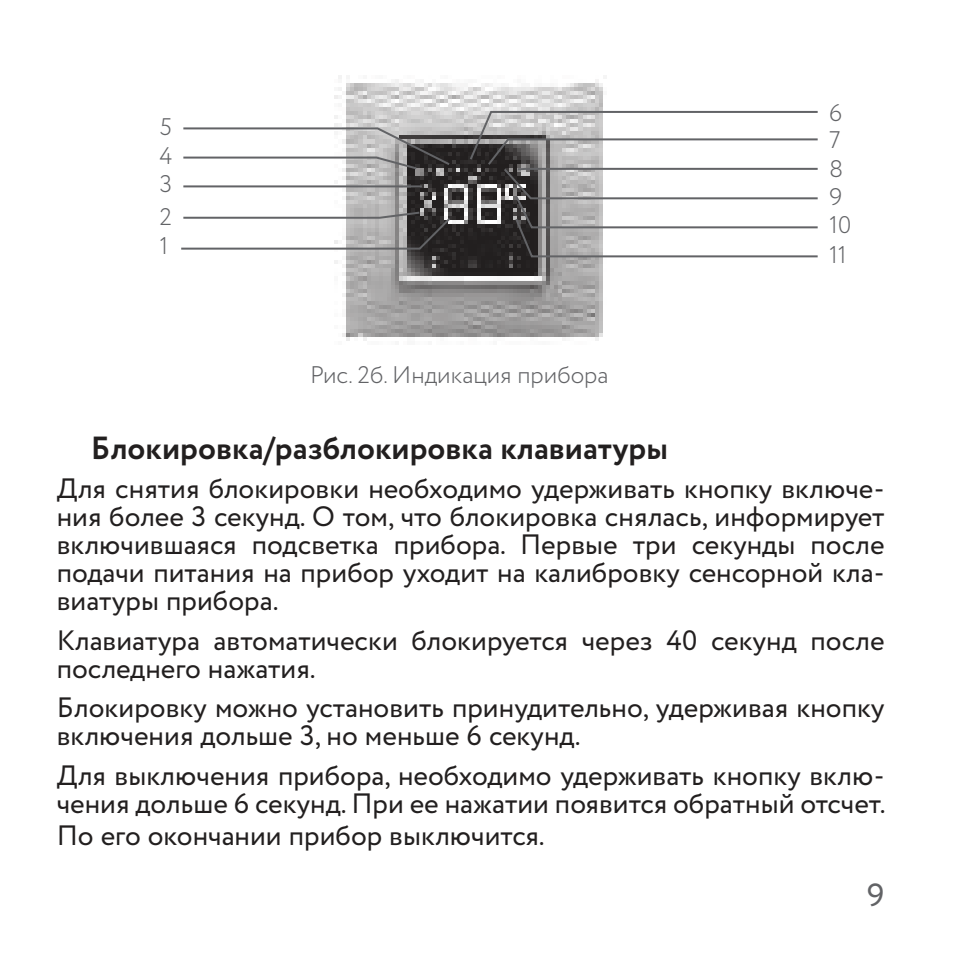
<style>
.page{position:relative;width:964px;height:964px;background:#fff}
.page>*{position:absolute;margin:0;border:0;box-sizing:border-box;transform-origin:0 0}
.t1{font:700 32px "Circe";color:#221f1f}
.t2{font:32px "Circe";color:#626366}
.t3{font:28px/28px "Circe";color:#221f1f}
.t4{font:300 24px/27.6px "Circe";color:#626366}
</style>
<div class="page">
<img style="left:334px;top:76px;width:269px;height:265px">
<svg style="left:183px;top:126px;width:269px;height:45px"></svg>
<svg style="left:468px;top:110px;width:350px;height:148px"></svg>
<hr style="left:183px;top:185px;width:239px;height:2px;background:#626366">
<svg style="left:181px;top:210px;width:271px;height:41px"></svg>
<p class="t4" style="left:159px;top:114px;width:14px;line-height:29.2px">5<br>4</p>
<p class="t4" style="left:159px;top:172px;width:14px">3</p>
<p class="t4" style="left:159px;top:205px;width:14px">2</p>
<p class="t4" style="left:159px;top:234px;width:10px">1</p>
<p class="t4" style="left:310px;top:363px;width:300px">Рис. 2б. Индикация прибора</p>
<p class="t4" style="left:829px;top:101px;width:15px">6</p>
<p class="t4" style="left:829px;top:157px;width:24px">8<br>9<br>10</p>
<p class="t4" style="left:829px;top:243px;width:19px">11</p>
<p class="t4" style="left:829px;top:128px;width:13px">7</p>
<p class="t1" style="left:91px;top:431px;width:579px">Блокировка/разблокировка клавиатуры</p>
<p class="t3" style="left:57px;top:477px;width:829px;text-align:justify">Для снятия блокировки необходимо удерживать кнопку включе&shy;ния более 3 секунд . О том, что блокировка снялась, информирует включившаяся подсветка прибора . Первые три секунды после подачи питания на прибор уходит на калибровку сенсорной кла&shy;виатуры прибора .</p>
<p class="t3" style="left:57px;top:629px;width:829px">Клавиатура автоматически блокируется через 40 секунд после последнего нажатия .</p>
<p class="t3" style="left:57px;top:696px;width:829px">Блокировку можно установить принудительно, удерживая кнопку включения дольше 3, но меньше 6 секунд .</p>
<p class="t3" style="left:57px;top:763px;width:830px">Для выключения прибора, необходимо удерживать кнопку вклю&shy;чения дольше 6 секунд . При ее нажатии появится обратный отсчет .</p>
<p class="t3" style="left:57px;top:823px;width:490px">По его окончании прибор выключится .</p>
<p class="t2" style="left:867px;top:883px;width:19px">9</p>
</div>
